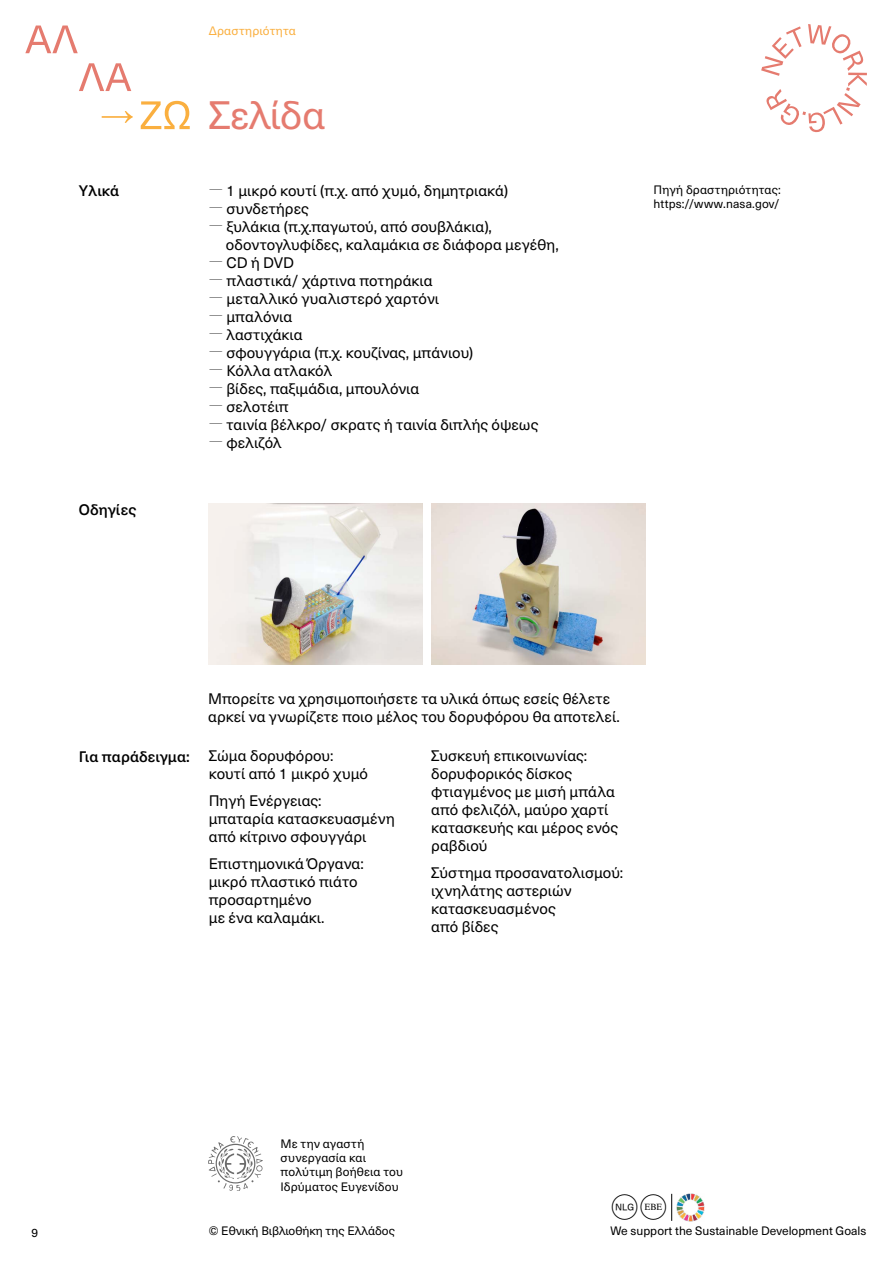
<style>
.page{position:relative;width:893px;height:1263px;background:#fff}
.page>*{position:absolute;margin:0;border:0;box-sizing:border-box;transform-origin:0 0}
.t1{font:39px "Neue Haas Unica W1 G";letter-spacing:-.015em;color:#e57b6f}
.t2{font:15px/18px "Neue Haas Unica W1 G";letter-spacing:.005em;color:#000}
.t3{font:500 15px "Neue Haas Unica W1 G";letter-spacing:.005em;color:#000}
.t4{font:12px/14.4px "Neue Haas Unica W1 G";letter-spacing:.01em;color:#000}
.t5{font:12px "Neue Haas Unica W1 G";letter-spacing:.01em;color:#faaf3f}
</style>
<div class="page">
<svg style="left:761px;top:24px;width:106px;height:108px"></svg>
<svg style="left:25px;top:26px;width:53px;height:27px"></svg>
<svg style="left:79px;top:63px;width:52px;height:28px"></svg>
<svg style="left:102px;top:111px;width:31px;height:12px"></svg>
<svg style="left:141px;top:101px;width:49px;height:28px"></svg>
<img style="left:208px;top:503px;width:215px;height:161px">
<img style="left:431px;top:503px;width:214px;height:161px">
<svg style="left:208px;top:1136px;width:55px;height:55px"></svg>
<img style="left:676px;top:1193px;width:28px;height:28px">
<svg style="left:671px;top:1194px;width:1px;height:27px"></svg>
<p class="t5" style="left:209px;top:22px;width:89px">Δραστηριότητα</p>
<p class="t3" style="left:79px;top:179px;width:42px">Υλικά</p>
<p class="t3" style="left:79px;top:498px;width:59px">Οδηγίες</p>
<h1 class="t1" style="left:209px;top:86px;width:118px">Σελίδα</h1>
<p class="t2" style="left:226px;top:181px;width:334px">1 μικρό κουτί (π.χ. από χυμό, δημητριακά) συνδετήρες<br>ξυλάκια (π.χ.παγωτού, από σουβλάκια), οδοντογλυφίδες, καλαμάκια σε διάφορα μεγέθη,<br>CD ή DVD<br>πλαστικά/ χάρτινα ποτηράκια<br>μεταλλικό γυαλιστερό χαρτόνι<br>μπαλόνια<br>λαστιχάκια<br>σφουγγάρια (π.χ. κουζίνας, μπάνιου)<br>Κόλλα ατλακόλ<br>βίδες, παξιμάδια, μπουλόνια<br>σελοτέιπ<br>ταινία βέλκρο/ σκρατς ή ταινία διπλής όψεως φελιζόλ</p>
<p class="t4" style="left:654px;top:181px;width:129px">Πηγή δραστηριότητας: https://www.nasa.gov/</p>
<p class="t3" style="left:79px;top:745px;width:112px">Για παράδειγμα:</p>
<p class="t2" style="left:208px;top:688px;width:413px">Μπορείτε να χρησιμοποιήσετε τα υλικά όπως εσείς θέλετε αρκεί να γνωρίζετε ποιο μέλος του δορυφόρου θα αποτελεί.</p>
<p class="t2" style="left:209px;top:745px;width:161px">Σώμα δορυφόρου: κουτί από 1 μικρό χυμό</p>
<p class="t2" style="left:209px;top:790px;width:188px">Πηγή Ενέργειας:<br>μπαταρία κατασκευασμένη από κίτρινο σφουγγάρι</p>
<p class="t2" style="left:209px;top:853px;width:157px">Επιστημονικά Όργανα: μικρό πλαστικό πιάτο προσαρτημένο<br>με ένα καλαμάκι.</p>
<p class="t2" style="left:431px;top:745px;width:189px">Συσκευή επικοινωνίας: δορυφορικός δίσκος φτιαγμένος με μισή μπάλα από φελιζόλ, μαύρο χαρτί κατασκευής και μέρος ενός ραβδιού</p>
<p class="t2" style="left:431px;top:862px;width:194px">Σύστημα προσανατολισμού: ιχνηλάτης αστεριών κατασκευασμένος<br>από βίδες</p>
<p class="t4" style="left:281px;top:1135px;width:124px">Με την αγαστή συνεργασία και πολύτιμη βοήθεια του<br>Ιδρύματος Ευγενίδου</p>
<p class="t4" style="left:31px;top:1225px;width:8px">9</p>
<p class="t4" style="left:209px;top:1222px;width:188px">© Εθνική Βιβλιοθήκη της Ελλάδος</p>
<p class="t4" style="left:611px;top:1222px;width:257px">We support the Sustainable Development Goals</p>
</div>
